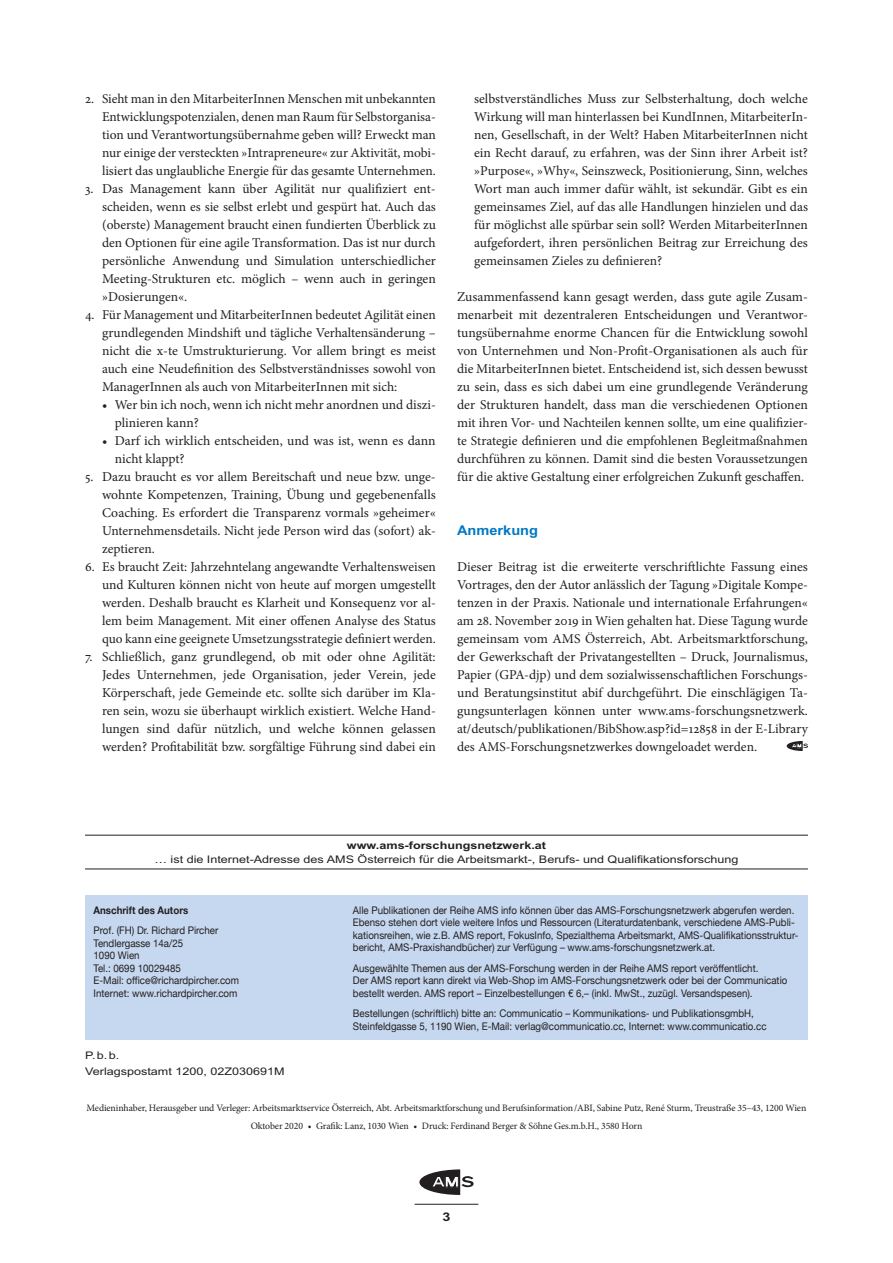
<style>
.page{position:relative;width:893px;height:1263px;background:#fff}
.page>*{position:absolute;margin:0;border:0;box-sizing:border-box;transform-origin:0 0}
.AMS_info_Lauftext_Pu{font:13.5px/18px "Minion Pro";color:#231f20;text-align:justify}
.AMS_info_Lauftext_Er{font:13.5px/18px "Minion Pro";color:#231f20;text-align:justify}
.AMS_info_Kapitel_I{font:700 13.5px "AMS";color:#0079c2;scale:.9 1}
.t1{font:700 12px "AMS";color:#231f20}
.AMS_info_x_Kasten_In{font:10.5px/12.6px "Helvetica Neue";color:#231f20;scale:.92 1}
.AMS_info_x_Kasten_Au{font:10.5px "Helvetica Neue";color:#231f20;scale:.92 1}
.AMS_info_x_Foschungs{font:10.5px "AMS";color:#231f20}
.AMS_info_x_Schluss_P{font:10.5px "AMS";color:#231f20}
.AMS_info_x_Forschung{font:700 10.5px "AMS";color:#231f20}
.AMS_info_x_Kasten_An{font:700 10.5px "Helvetica Neue";color:#231f20;scale:.92 1}
.AMS_info_x_Schluss_I{font:9.75px "Minion Pro";letter-spacing:-.01em;color:#231f20}
</style>
<div class="page">
<svg style="left:419px;top:1169px;width:55px;height:26px"></svg>
<hr style="left:415px;top:1204px;width:63px;height:1px;background:#231f20">
<svg style="left:787px;top:741px;width:21px;height:10px"></svg>
<div style="left:344px;top:895px;width:464px;height:144px;background:#c6d8ef"></div>
<div style="left:85px;top:895px;width:259px;height:144px;background:#c6d8ef"></div>
<hr style="left:85px;top:835px;width:723px;height:1px;background:#231f20">
<hr style="left:85px;top:869px;width:723px;height:1px;background:#231f20">
<p class="AMS_info_Lauftext_Pu" style="left:102px;top:90px;width:335px;text-indent:-17px">2. Sieht man in den MitarbeiterInnen Menschen mit unbekannten Entwicklungspotenzialen, denen man Raum für Selbstorganisa&shy;tion und Verantwortungsübernahme geben will? Erweckt man nur einige der versteckten »Intrapreneure« zur Aktivität, mobi&shy;lisiert das unglaubliche Energie für das gesamte Unternehmen.</p>
<p class="AMS_info_Lauftext_Pu" style="left:102px;top:180px;width:335px;text-indent:-17px">3. Das Management kann über Agilität nur qualifiziert ent&shy;scheiden, wenn es sie selbst erlebt und gespürt hat. Auch das (oberste) Management braucht einen fundierten Überblick zu den Optionen für eine agile Transformation. Das ist nur durch persönliche Anwendung und Simulation unterschiedlicher Meeting-Strukturen etc. möglich – wenn auch in geringen »Dosierungen«.</p>
<p class="AMS_info_Lauftext_Pu" style="left:102px;top:306px;width:335px;text-indent:-17px">4. Für Management und MitarbeiterInnen bedeutet Agilität einen grundlegenden Mindshift und tägliche Verhaltensänderung – nicht die x-te Umstrukturierung. Vor allem bringt es meist auch eine Neudefinition des Selbstverständnisses sowohl von ManagerInnen als auch von MitarbeiterInnen mit sich:</p>
<p class="AMS_info_Lauftext_Pu" style="left:115px;top:396px;width:323px;text-indent:-13px">• Wer bin ich noch, wenn ich nicht mehr anordnen und diszi&shy;plinieren kann?</p>
<p class="AMS_info_Lauftext_Pu" style="left:115px;top:432px;width:322px;text-indent:-13px">• Darf ich wirklich entscheiden, und was ist, wenn es dann nicht klappt?</p>
<p class="AMS_info_Lauftext_Pu" style="left:102px;top:468px;width:335px;text-indent:-17px">5. Dazu braucht es vor allem Bereitschaft und neue bzw. unge&shy;wohnte Kompetenzen, Training, Übung und gegebenenfalls Coaching. Es erfordert die Transparenz vormals »geheimer« Unternehmensdetails. Nicht jede Person wird das (sofort) ak&shy;zeptieren.</p>
<p class="AMS_info_Lauftext_Pu" style="left:102px;top:558px;width:335px;text-indent:-17px">6. Es braucht Zeit: Jahrzehntelang angewandte Verhaltensweisen und Kulturen können nicht von heute auf morgen umgestellt werden. Deshalb braucht es Klarheit und Konsequenz vor al&shy;lem beim Management. Mit einer offenen Analyse des Status quo kann eine geeignete Umsetzungsstrategie definiert werden.</p>
<p class="AMS_info_Lauftext_Pu" style="left:102px;top:648px;width:335px;text-indent:-17px">7. Schließlich, ganz grundlegend, ob mit oder ohne Agilität:<br>Jedes Unternehmen, jede Organisation, jeder Verein, jede Körperschaft, jede Gemeinde etc. sollte sich darüber im Kla&shy;ren sein, wozu sie überhaupt wirklich existiert. Welche Hand&shy;lungen sind dafür nützlich, und welche können gelassen werden? Profitabilität bzw. sorgfältige Führung sind dabei ein</p>
<p class="AMS_info_Lauftext_Pu" style="left:474px;top:90px;width:335px">selbstverständliches Muss zur Selbsterhaltung, doch welche Wirkung will man hinterlassen bei KundInnen, MitarbeiterIn&shy;nen, Gesellschaft, in der Welt? Haben MitarbeiterInnen nicht ein Recht darauf, zu erfahren, was der Sinn ihrer Arbeit ist? »Purpose«, »Why«, Seinszweck, Positionierung, Sinn, welches Wort man auch immer dafür wählt, ist sekundär. Gibt es ein gemeinsames Ziel, auf das alle Handlungen hinzielen und das für möglichst alle spürbar sein soll? Werden MitarbeiterInnen aufgefordert, ihren persönlichen Beitrag zur Erreichung des gemeinsamen Zieles zu definieren?</p>
<p class="AMS_info_Lauftext_Er" style="left:457px;top:288px;width:352px">Zusammenfassend kann gesagt werden, dass gute agile Zusam&shy;menarbeit mit dezentraleren Entscheidungen und Verantwor&shy;tungsübernahme enorme Chancen für die Entwicklung sowohl von Unternehmen und Non-Profit-Organisationen als auch für die MitarbeiterInnen bietet. Entscheidend ist, sich dessen bewusst zu sein, dass es sich dabei um eine grundlegende Veränderung der Strukturen handelt, dass man die verschiedenen Optionen mit ihren Vor- und Nachteilen kennen sollte, um eine qualifizier&shy;te Strategie definieren und die empfohlenen Begleitmaßnahmen durchführen zu können. Damit sind die besten Voraussetzungen für die aktive Gestaltung einer erfolgreichen Zukunft geschaffen.</p>
<p class="AMS_info_Kapitel_I" style="left:457px;top:523px;width:92px">Anmerkung</p>
<p class="AMS_info_Lauftext_Er" style="left:457px;top:558px;width:352px">Dieser Beitrag ist die erweiterte verschriftlichte Fassung eines Vortrages, den der Autor anlässlich der Tagung »Digitale Kompe&shy;tenzen in der Praxis. Nationale und internationale Erfahrungen« am 28. November 2019 in Wien gehalten hat. Diese Tagung wurde gemeinsam vom AMS Österreich, Abt. Arbeitsmarktforschung, der Gewerkschaft der Privatangestellten – Druck, Journalismus, Papier (GPA-djp) und dem sozialwissenschaftlichen Forschungs&shy;und Beratungsinstitut abif durchgeführt. Die einschlägigen Ta&shy;gungsunterlagen können unter www.ams-forschungsnetzwerk. at/deutsch/publikationen/BibShow.asp?id=12858 in der E-Library des AMS-Forschungsnetzwerkes downgeloadet werden.</p>
<p class="AMS_info_x_Forschung" style="left:347px;top:840px;width:201px">www.ams-forschungsnetzwerk.at</p>
<p class="AMS_info_x_Foschungs" style="left:154px;top:853px;width:585px">… ist die Internet-Adresse des AMS Österreich für die Arbeitsmarkt-, Berufs- und Qualifikationsforschung</p>
<p class="AMS_info_x_Kasten_An" style="left:94px;top:902px;width:105px">Anschrift des Autors</p>
<p class="AMS_info_x_Kasten_Au" style="left:94px;top:923px;width:137px">Prof. (FH) Dr. Richard Pircher</p>
<p class="AMS_info_x_Kasten_Au" style="left:94px;top:935px;width:99px">Tendlergasse 14a/25</p>
<p class="AMS_info_x_Kasten_Au" style="left:94px;top:948px;width:52px">1090 Wien</p>
<p class="AMS_info_x_Kasten_Au" style="left:94px;top:960px;width:97px">Tel.: 0699 10029485</p>
<p class="AMS_info_x_Kasten_Au" style="left:94px;top:973px;width:160px">E-Mail: office@richardpircher.com</p>
<p class="AMS_info_x_Kasten_Au" style="left:94px;top:986px;width:158px">Internet: www.richardpircher.com</p>
<p class="AMS_info_x_Schluss_P" style="left:85px;top:1049px;width:36px">P.b.b.</p>
<p class="AMS_info_x_Schluss_P" style="left:85px;top:1065px;width:201px">Verlagspostamt 1200, 02Z030691M</p>
<p class="AMS_info_x_Kasten_In" style="left:353px;top:904px;width:485px">Alle Publikationen der Reihe AMS info können über das AMS-Forschungsnetzwerk abgerufen werden.<br>Ebenso stehen dort viele weitere Infos und Ressourcen (Literaturdatenbank, verschiedene AMS-Publi&shy;kationsreihen, wie z. B. AMS report, FokusInfo, Spezialthema Arbeitsmarkt, AMS-Qualifikationsstruktur&shy;bericht, AMS-Praxishandbücher) zur Verfügung – www.ams-forschungsnetzwerk.at.</p>
<p class="AMS_info_x_Kasten_In" style="left:353px;top:962px;width:474px">Ausgewählte Themen aus der AMS-Forschung werden in der Reihe AMS report veröffentlicht.<br>Der AMS report kann direkt via Web-Shop im AMS-Forschungsnetzwerk oder bei der Communicatio bestellt werden. AMS report – Einzelbestellungen € 6,– (inkl. MwSt., zuzügl. Versandspesen).</p>
<p class="AMS_info_x_Kasten_In" style="left:353px;top:1007px;width:451px">Bestellungen (schriftlich) bitte an: Communicatio – Kommunikations- und PublikationsgmbH,<br>Steinfeldgasse 5, 1190 Wien, E-Mail: verlag@communicatio.cc, Internet: www.communicatio.cc</p>
<p class="AMS_info_x_Schluss_I" style="left:87px;top:1101px;width:721px">Medieninhaber, Herausgeber und Verleger: Arbeitsmarktservice Österreich, Abt. Arbeitsmarktforschung und Berufsinformation/ABI, Sabine Putz, René Sturm, Treustraße 35–43, 1200 Wien</p>
<p class="AMS_info_x_Schluss_I" style="left:251px;top:1119px;width:393px">Oktober 2020 • Grafik: Lanz, 1030 Wien • Druck: Ferdinand Berger &amp; Söhne Ges.m.b.H., 3580 Horn</p>
<p class="t1" style="left:442px;top:1210px;width:10px">3</p>
</div>
